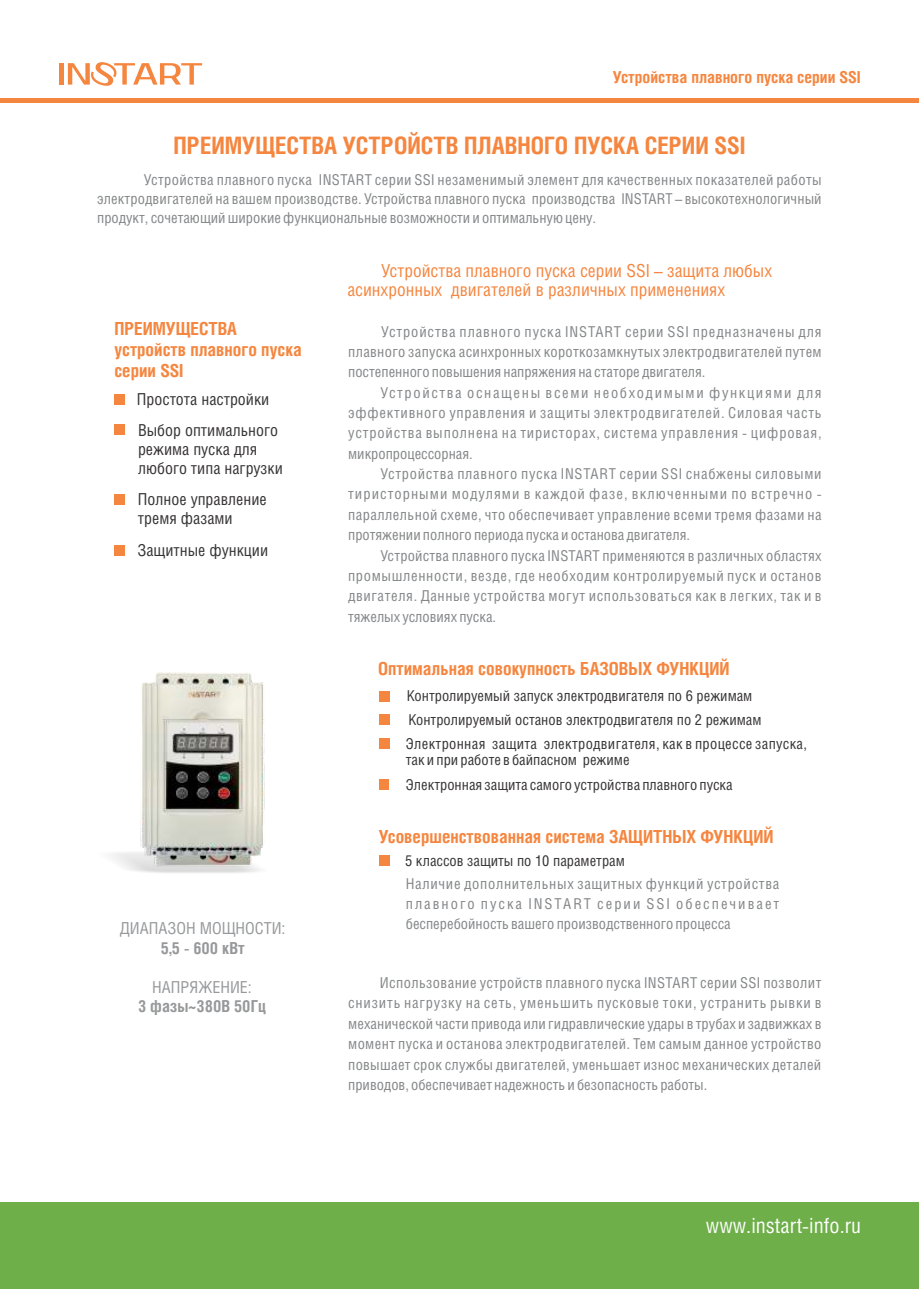
<style>
.page{position:relative;width:919px;height:1289px;background:#fff}
.page>*{position:absolute;margin:0;border:0;box-sizing:border-box;transform-origin:0 0}
.t1{font:700 24px "Helios Cond";color:#f5863f}
.t2{font:21px "Helios Cond";color:#fefefe}
.t3{font:700 18px/20.5px "Helios Cond";color:#f5863f}
.t4{font:18px/18.9px "Helios Cond";color:#f5863f}
.t5{font:16.5px/19.2px "Helios Cond";color:#373435}
.t6{font:700 16.5px "Helios Cond";color:#f5863f}
.t7{font:16.5px "Helios Cond";color:#96989a}
.t8{font:700 16.5px "Helios Cond";color:#96989a}
.t9{font:15px/20.4px "Helios Cond";color:#848688;text-align:justify}
.t10{font:15px/23.2px "Helios Cond";color:#373435}
.t11{font:15px/15.8px "Helios Cond";letter-spacing:.02em;color:#373435}
</style>
<div class="page">
<div style="left:59px;top:63px;width:5px;height:22px;background:#f5863f"></div>
<svg style="left:68px;top:62px;width:134px;height:24px"></svg>
<hr style="left:0;top:98px;width:918px;height:4px;background:#f5863f">
<div style="left:0;top:1202px;width:918px;height:86px;background:#6eaf49"></div>
<svg style="left:111px;top:852px;width:23px;height:19px"></svg>
<img style="left:134px;top:672px;width:131px;height:201px">
<div style="left:379px;top:690px;width:10px;height:11px;background:#f5863f"></div>
<div style="left:379px;top:714px;width:10px;height:10px;background:#f5863f"></div>
<div style="left:379px;top:779px;width:9px;height:11px;background:#f5863f"></div>
<div style="left:379px;top:855px;width:10px;height:10px;background:#f5863f"></div>
<div style="left:379px;top:738px;width:10px;height:11px;background:#f5863f"></div>
<div style="left:114px;top:394px;width:11px;height:10px;background:#f5863f"></div>
<div style="left:114px;top:424px;width:11px;height:11px;background:#f5863f"></div>
<div style="left:114px;top:494px;width:11px;height:10px;background:#f5863f"></div>
<div style="left:114px;top:545px;width:11px;height:10px;background:#f5863f"></div>
<p class="t6" style="left:612px;top:69px;width:249px">Устройства плавного пуска серии SSI</p>
<h1 class="t1" style="left:174px;top:134px;width:573px">ПРЕИМУЩЕСТВА УСТРОЙСТВ ПЛАВНОГО ПУСКА СЕРИИ SSI</h1>
<p class="t9" style="left:97px;top:171px;width:726px;line-height:19.4px;text-indent:47px">Устройства плавного пуска INSTART серии SSI незаменимый элемент для качественных показателей работы электродвигателей на вашем производстве. Устройства плавного пуска производства INSTART – высокотехнологичный продукт, сочетающий широкие функциональные возможности и оптимальную цену.</p>
<p class="t4" style="left:347px;top:262px;width:426px;text-indent:34px">Устройства плавного пуска серии SSI – защита любых асинхронных двигателей в различных применениях</p>
<p class="t3" style="left:114px;top:319px;width:189px">ПРЕИМУЩЕСТВА устройств плавного пуска серии SSI</p>
<p class="t5" style="left:137px;top:385px;width:142px;line-height:30.5px">Простота настройки<br>Выбор оптимального</p>
<p class="t5" style="left:138px;top:440px;width:146px">режима пуска для любого типа нагрузки</p>
<p class="t5" style="left:138px;top:490px;width:130px">Полное управление тремя фазами</p>
<p class="t5" style="left:137px;top:542px;width:132px">Защитные функции</p>
<p class="t7" style="left:120px;top:921px;width:167px">ДИАПАЗОН МОЩНОСТИ:</p>
<p class="t8" style="left:161px;top:940px;width:85px">5,5 - 600 кВт</p>
<p class="t7" style="left:152px;top:979px;width:101px">НАПРЯЖЕНИЕ:</p>
<p class="t8" style="left:138px;top:998px;width:129px">3 фазы~380В 50Гц</p>
<p class="t9" style="left:348px;top:322px;width:475px;text-indent:33px">Устройства плавного пуска INSTART серии SSI предназначены для плавного запуска асинхронных короткозамкнутых электродвигателей путем постепенного повышения напряжения на статоре двигателя.</p>
<p class="t9" style="left:348px;top:383px;width:475px;text-indent:32px">Устройства оснащены всеми необходимыми функциями для эффективного управления и защиты электродвигателей. Силовая часть устройства выполнена на тиристорах, система управления - цифровая, микропроцессорная.</p>
<p class="t9" style="left:348px;top:464px;width:475px;text-indent:32px">Устройства плавного пуска INSTART серии SSI снабжены силовыми тиристорными модулями в каждой фазе, включенными по встречно - параллельной схеме, что обеспечивает управление всеми тремя фазами на протяжении полного периода пуска и останова двигателя.</p>
<p class="t9" style="left:348px;top:546px;width:475px;text-indent:32px">Устройства плавного пуска INSTART применяются в различных областях промышленности, везде, где необходим контролируемый пуск и останов двигателя. Данные устройства могут использоваться как в легких, так и в тяжелых условиях пуска.</p>
<p class="t3" style="left:378px;top:659px;width:353px">Оптимальная совокупность БАЗОВЫХ ФУНКЦИЙ</p>
<p class="t10" style="left:407px;top:685px;width:356px">Контролируемый запуск электродвигателя по 6 режимам<br>Контролируемый останов электродвигателя по 2 режимам</p>
<p class="t11" style="left:406px;top:736px;width:402px">Электронная защита электродвигателя, как в процессе запуска, так и при работе в байпасном режиме</p>
<p class="t10" style="left:406px;top:774px;width:328px">Электронная защита самого устройства плавного пуска</p>
<p class="t3" style="left:379px;top:827px;width:396px">Усовершенствованная система ЗАЩИТНЫХ ФУНКЦИЙ</p>
<p class="t10" style="left:405px;top:849px;width:221px">5 классов защиты по 10 параметрам</p>
<p class="t9" style="left:406px;top:874px;width:375px;line-height:19.8px">Наличие дополнительных защитных функций устройства плавного пуска INSTART серии SSI обеспечивает бесперебойность вашего производственного процесса</p>
<p class="t9" style="left:348px;top:973px;width:475px;text-indent:32px">Использование устройств плавного пуска INSTART серии SSI позволит снизить нагрузку на сеть, уменьшить пусковые токи, устранить рывки в механической части привода или гидравлические ударыв трубах и задвижках в момент пуска и останова электродвигателей. Тем самым данное устройство повышает срок службы двигателей, уменьшает износ механических деталей приводов, обеспечивает надежность и безопасность работы.</p>
<h2 class="t2" style="left:705px;top:1216px;width:157px">www.instart-info.ru</h2>
</div>
